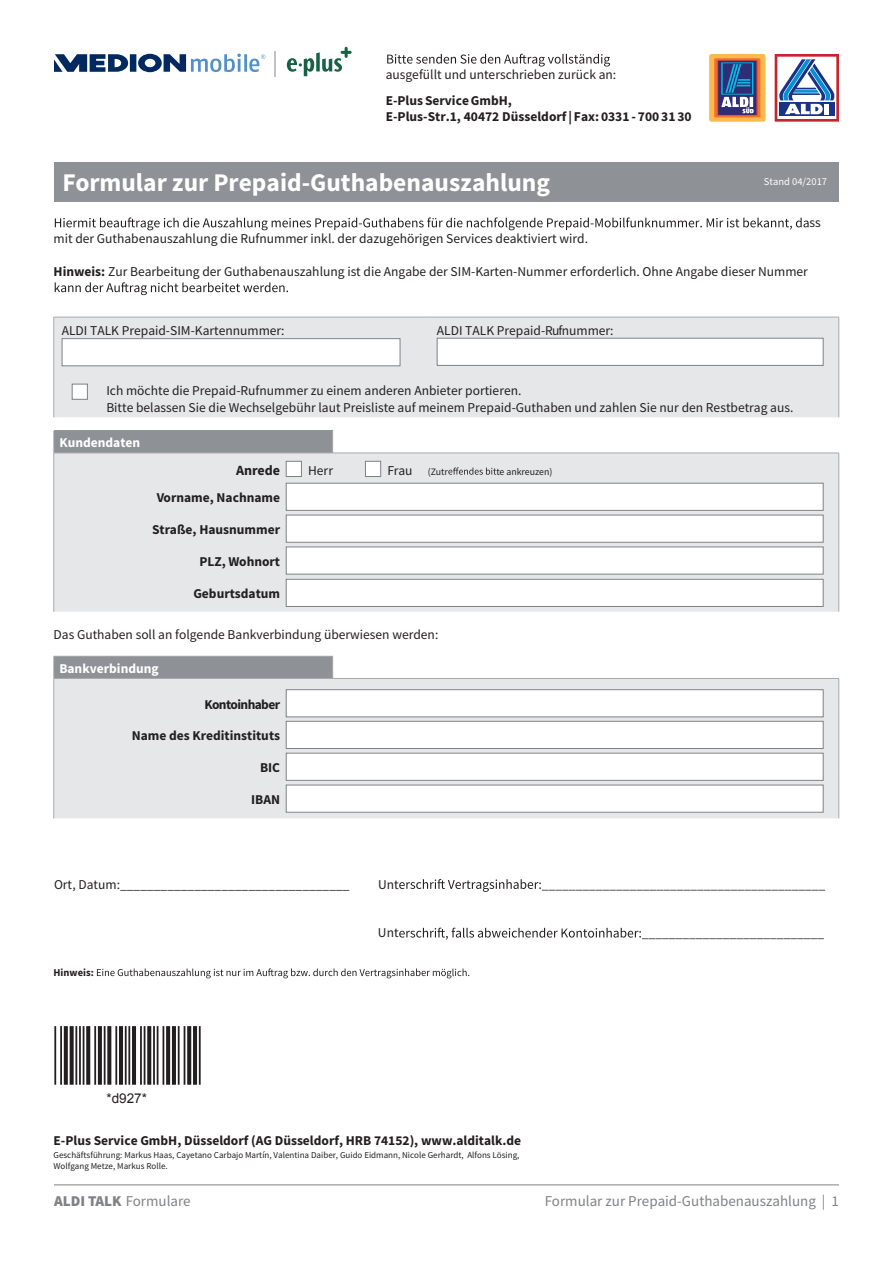
<style>
.page{position:relative;width:893px;height:1263px;background:#fff}
.page>*{position:absolute;margin:0;border:0;box-sizing:border-box;transform-origin:0 0}
.t1{font:700 25.5px "Source Sans Pro";color:#fff}
.t2{font:15px "Source Sans Pro";color:#808285}
.t3{font:700 14.1px "Source Sans Pro";color:#231f20}
.t4{font:13.5px/16.2px "Source Sans Pro";color:#231f20}
.t5{font:700 13.5px/16.2px "Source Sans Pro";color:#231f20}
.t6{font:700 13.5px "Source Sans Pro";color:#fff}
.t7{font:700 13.5px "Source Sans Pro";letter-spacing:-.045em;color:#231f20}
.t8{font:13.5px "Arial";color:#231f20}
.t9{font:10.5px "Source Sans Pro";color:#fff}
.t10{font:700 10.5px "Source Sans Pro";color:#231f20}
.t11{font:9.9px "Source Sans Pro";color:#231f20}
.t12{font:9px/10.8px "Source Sans Pro";color:#231f20}
.s1{font-weight:700}
.s2{font-weight:900}
</style>
<div class="page">
<svg style="left:287px;top:47px;width:65px;height:29px"></svg>
<svg style="left:54px;top:54px;width:211px;height:18px"></svg>
<svg style="left:275px;top:52px;width:1px;height:25px"></svg>
<div style="left:709px;top:54px;width:56px;height:68px;background:#fcb950;border-radius:2px"></div>
<div style="left:714px;top:58px;width:46px;height:59px;background:#f3732c"></div>
<div style="left:717px;top:60px;width:41px;height:56px;background:#8a3b50"></div>
<div style="left:718px;top:61px;width:38px;height:54px;background:#2e2d76"></div>
<svg style="left:721px;top:62px;width:33px;height:51px"></svg>
<svg style="left:774px;top:54px;width:65px;height:68px"></svg>
<div style="left:54px;top:162px;width:785px;height:39px;background:#8e9195"></div>
<svg style="left:55px;top:217px;width:754px;height:13px"></svg>
<svg style="left:55px;top:282px;width:233px;height:13px"></svg>
<svg style="left:387px;top:54px;width:223px;height:13px"></svg>
<div style="left:54px;top:318px;width:784px;height:99px;background:#e6e7e9"></div>
<hr style="left:54px;top:317px;width:375px;height:1px;background:#a8a9ad">
<hr style="left:429px;top:317px;width:410px;height:1px;background:#a8a9ad">
<hr style="left:838px;top:317px;width:1px;height:100px;background:#a8a9ad">
<hr style="left:53px;top:317px;width:1px;height:100px;background:#a8a9ad">
<div style="left:62px;top:338px;width:338px;height:28px;background:#fff;border:1px solid #808285"></div>
<div style="left:437px;top:338px;width:386px;height:28px;background:#fff;border:1px solid #808285"></div>
<div style="left:54px;top:431px;width:279px;height:22px;background:#8e9195"></div>
<svg style="left:332px;top:431px;width:1px;height:22px"></svg>
<div style="left:54px;top:454px;width:784px;height:158px;background:#e6e7e9"></div>
<svg style="left:53px;top:431px;width:1px;height:50px"></svg>
<hr style="left:282px;top:453px;width:557px;height:1px;background:#a8a9ad">
<svg style="left:838px;top:453px;width:1px;height:28px"></svg>
<hr style="left:53px;top:481px;width:1px;height:32px;background:#a8a9ad">
<hr style="left:838px;top:481px;width:1px;height:32px;background:#a8a9ad">
<hr style="left:53px;top:513px;width:1px;height:32px;background:#a8a9ad">
<hr style="left:838px;top:513px;width:1px;height:32px;background:#a8a9ad">
<hr style="left:53px;top:545px;width:1px;height:32px;background:#a8a9ad">
<hr style="left:838px;top:545px;width:1px;height:32px;background:#a8a9ad">
<hr style="left:53px;top:577px;width:1px;height:35px;background:#a8a9ad">
<hr style="left:838px;top:577px;width:1px;height:35px;background:#a8a9ad">
<hr style="left:54px;top:453px;width:228px;height:1px;background:#a8a9ad">
<div style="left:286px;top:461px;width:16px;height:16px;background:#fff;border:1px solid #808285"></div>
<div style="left:72px;top:384px;width:16px;height:16px;background:#fff;border:1px solid #808285"></div>
<div style="left:365px;top:461px;width:16px;height:16px;background:#fff;border:1px solid #808285"></div>
<div style="left:286px;top:483px;width:537px;height:28px;background:#fff;border:1px solid #808285"></div>
<div style="left:286px;top:515px;width:537px;height:28px;background:#fff;border:1px solid #808285"></div>
<div style="left:286px;top:547px;width:537px;height:27px;background:#fff"></div>
<div style="left:286px;top:579px;width:537px;height:28px;background:#fff;border:1px solid #808285"></div>
<div style="left:54px;top:656px;width:279px;height:22px;background:#8e9195"></div>
<hr style="left:54px;top:656px;width:279px;height:1px;background:#a8a9ad">
<svg style="left:332px;top:657px;width:1px;height:21px"></svg>
<div style="left:54px;top:679px;width:784px;height:139px;background:#e6e7e9"></div>
<svg style="left:53px;top:656px;width:1px;height:50px"></svg>
<hr style="left:282px;top:678px;width:557px;height:1px;background:#a8a9ad">
<svg style="left:838px;top:679px;width:1px;height:27px"></svg>
<hr style="left:53px;top:706px;width:1px;height:32px;background:#a8a9ad">
<hr style="left:838px;top:706px;width:1px;height:32px;background:#a8a9ad">
<hr style="left:53px;top:738px;width:1px;height:32px;background:#a8a9ad">
<hr style="left:838px;top:738px;width:1px;height:32px;background:#a8a9ad">
<hr style="left:53px;top:770px;width:1px;height:48px;background:#a8a9ad">
<hr style="left:838px;top:770px;width:1px;height:48px;background:#a8a9ad">
<hr style="left:54px;top:678px;width:228px;height:1px;background:#a8a9ad">
<div style="left:286px;top:689px;width:537px;height:28px;background:#fff;border:1px solid #808285"></div>
<div style="left:286px;top:721px;width:537px;height:28px;background:#fff;border:1px solid #808285"></div>
<div style="left:286px;top:753px;width:537px;height:27px;background:#fff"></div>
<div style="left:286px;top:785px;width:537px;height:27px;background:#fff"></div>
<div style="left:286px;top:753px;width:537px;height:28px;border:1px solid #808285"></div>
<div style="left:286px;top:785px;width:537px;height:27px;border:1px solid #808285"></div>
<svg style="left:399px;top:879px;width:426px;height:13px"></svg>
<svg style="left:399px;top:928px;width:425px;height:12px"></svg>
<svg style="left:97px;top:968px;width:372px;height:10px"></svg>
<hr style="left:54px;top:1184px;width:785px;height:1px;background:#808285">
<svg style="left:448px;top:467px;width:48px;height:8px"></svg>
<p class="t4" style="left:386px;top:67px;width:232px">ausgefüllt und unterschrieben zurück an:</p>
<p class="t5" style="left:386px;top:92px;width:307px">E-Plus Service GmbH,<br>E-Plus-Str.1, 40472 Düsseldorf| Fax: 0331 - 700 31 30</p>
<h1 class="t1" style="left:63px;top:165px;width:489px">Formular zur Prepaid-Guthabenauszahlung</h1>
<p class="t9" style="left:764px;top:175px;width:65px">Stand 04/2017</p>
<p class="t4" style="left:810px;top:215px;width:13px">ss</p>
<p class="t4" style="left:54px;top:231px;width:536px">mit der Guthabenauszahlung die Rufnummer inkl. der dazugehörigen Services deaktiviert wird.</p>
<p class="t4" style="left:54px;top:263px;width:756px"><span class="s1">Hinweis:</span> Zur Bearbeitung der Guthabenauszahlung ist die Angabe der SIM-Karten-Nummer erforderlich. Ohne Angabe dieser Nummer</p>
<p class="t4" style="left:62px;top:323px;width:224px">ALDI TALK Prepaid-SIM-Kartennummer:</p>
<p class="t4" style="left:437px;top:323px;width:178px">ALDI TALK Prepaid-Rufnummer:</p>
<p class="t4" style="left:106px;top:383px;width:689px">Ich möchte die Prepaid-Rufnummer zu einem anderen Anbieter portieren.<br>Bitte belassen Sie die Wechselgebühr laut Preisliste auf meinem Prepaid-Guthaben und zahlen Sie nur den Restbetrag aus.</p>
<p class="t6" style="left:59px;top:433px;width:82px">Kundendaten</p>
<p class="t3" style="left:236px;top:460px;width:46px">Anrede</p>
<p class="t4" style="left:308px;top:462px;width:26px">Herr</p>
<p class="t5" style="left:157px;top:489px;width:125px">Vorname, Nachname</p>
<p class="t5" style="left:152px;top:521px;width:129px">Straße, Hausnummer</p>
<p class="t5" style="left:199px;top:553px;width:82px">PLZ, Wohnort</p>
<p class="t5" style="left:193px;top:585px;width:88px">Geburtsdatum</p>
<p class="t4" style="left:387px;top:462px;width:27px">Frau</p>
<p class="t11" style="left:428px;top:465px;width:22px">(Zutr</p>
<p class="t11" style="left:496px;top:465px;width:58px">te ankreuzen)</p>
<p class="t4" style="left:54px;top:626px;width:386px">Das Guthaben soll an folgende Bankverbindung überwiesen werden:</p>
<p class="t6" style="left:59px;top:659px;width:101px">Bankverbindung</p>
<p class="t7" style="left:204px;top:695px;width:77px">Kontoinhaber</p>
<p class="t5" style="left:132px;top:727px;width:150px">Name des Kreditinstituts</p>
<p class="t5" style="left:260px;top:759px;width:22px">BIC</p>
<p class="t5" style="left:251px;top:791px;width:30px">IBAN</p>
<p class="t4" style="left:54px;top:876px;width:297px">Ort, Datum:__________________________________</p>
<p class="t10" style="left:54px;top:965px;width:42px">Hinweis:</p>
<p class="t4" style="left:378px;top:876px;width:22px">Unt</p>
<p class="t4" style="left:378px;top:925px;width:22px">Unt</p>
<p class="t8" style="left:106px;top:1089px;width:42px">*d927*</p>
<p class="t5" style="left:54px;top:1132px;width:469px">E-Plus Service GmbH, Düsseldorf (AG Düsseldorf, HRB 74152), www.alditalk.de</p>
<p class="t12" style="left:54px;top:1150px;width:467px">Geschäftsführung: Markus Haas, Cayetano Carbajo Martín, Valentina Daiber, Guido Eidmann, Nicole Gerhardt, Alfons Lösing,<br>Wolfgang Metze, Markus Rolle.</p>
<p class="t2" style="left:54px;top:1191px;width:138px"><span class="s2">ALDI TALK</span> Formulare</p>
<p class="t2" style="left:545px;top:1191px;width:296px">Formular zur Prepaid-Guthabenauszahlung | 1</p>
</div>
